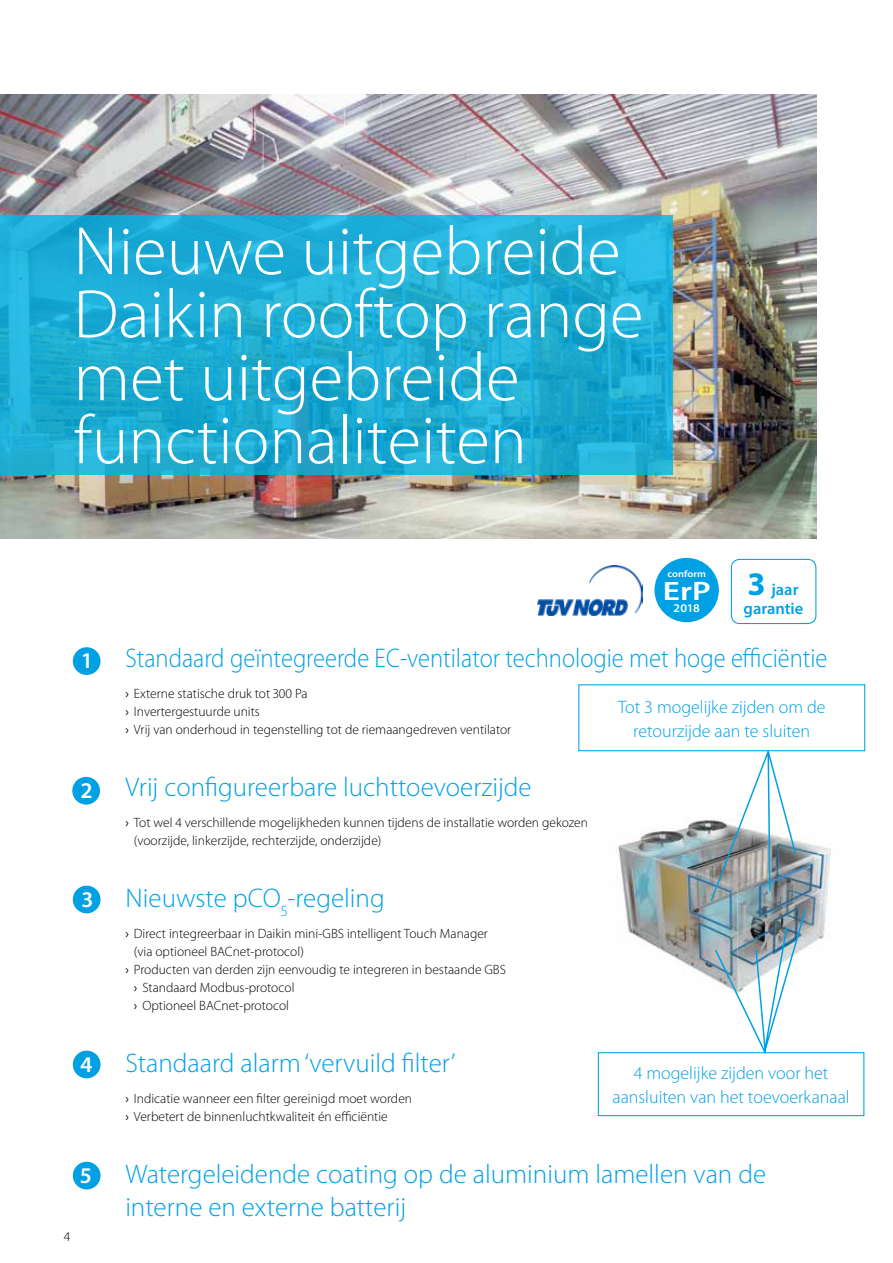
<style>
.page{position:relative;width:893px;height:1263px;background:#fff}
.page>*{position:absolute;margin:0;border:0;box-sizing:border-box;transform-origin:0 0}
.t1{font:300 69px/63px "Myriad Pro";color:#fff}
.t2{font:300 27px/32.4px "Myriad Pro";color:#00a1e4}
.t3{font:300 27px "Myriad Pro";color:#00a1e4;scale:.91 1}
.t4{font:600 26.7px "Myriad Pro";color:#fff;scale:1.25 1}
.t5{font:600 22.5px "Myriad Pro";color:#fff}
.t6{font:300 18px/24px "Myriad Pro";color:#00a1e4;text-align:center}
.t7{font:600 16.5px/19.5px "Myriad Pro";color:#00a1e4}
.t8{font:300 13.5px/18px "Myriad Pro";color:#000}
.t9{font:600 11.85px "Myriad Pro";color:#fff;scale:1.07 1}
.t10{font:600 9.6px "Myriad Pro";color:#fff;scale:1.1 1}
.s1{font-weight:700;font-size:33px}
.s2{font-weight:400}
</style>
<div class="page">
<img style="left:0;top:94px;width:816px;height:444px">
<svg style="left:0;top:215px;width:673px;height:260px;background:#1eacd4"></svg>
<img style="left:617px;top:820px;width:214px;height:157px">
<img style="left:537px;top:566px;width:106px;height:49px">
<img style="left:709px;top:751px;width:98px;height:301px">
<div style="left:578px;top:684px;width:287px;height:67px;border:1px solid #00a1e4"></div>
<div style="left:598px;top:1052px;width:266px;height:64px;border:1px solid #00a1e4"></div>
<div style="left:73px;top:647px;width:28px;height:28px;background:#00a1e4;border-radius:50%"></div>
<div style="left:73px;top:1050px;width:28px;height:28px;background:#00a1e4;border-radius:50%"></div>
<div style="left:73px;top:886px;width:28px;height:27px;background:#00a1e4;border-radius:50%"></div>
<div style="left:72px;top:777px;width:28px;height:27px;background:#00a1e4;border-radius:50%"></div>
<div style="left:73px;top:1162px;width:28px;height:27px;background:#00a1e4;border-radius:50%"></div>
<div style="left:654px;top:558px;width:65px;height:64px;background:#00a1e4;border-radius:50%"></div>
<div style="left:731px;top:559px;width:85px;height:65px;border:1px solid #00a1e4;border-radius:8px"></div>
<h1 class="t1" style="left:74px;top:221px;width:571px">Nieuwe uitgebreide<br>Daikin rooftop range met uitgebreide functionaliteiten</h1>
<p class="t10" style="left:668px;top:567px;width:36px">conform</p>
<h3 class="t4" style="left:663px;top:574px;width:40px">ErP</h3>
<p class="t9" style="left:674px;top:600px;width:26px">2018</p>
<p class="t7" style="left:743px;top:579px;width:61px"><span class="s1">3</span> jaar garantie</p>
<h3 class="t5" style="left:83px;top:646px;width:10px">1</h3>
<h3 class="t5" style="left:82px;top:776px;width:12px">2</h3>
<h3 class="t5" style="left:82px;top:885px;width:12px">3</h3>
<h3 class="t5" style="left:81px;top:1050px;width:13px">4</h3>
<h3 class="t5" style="left:81px;top:1161px;width:12px">5</h3>
<p class="t8" style="left:64px;top:1227px;width:8px">4</p>
<h2 class="t3" style="left:125px;top:644px;width:773px">Standaard geïntegreerde EC-ventilator technologie met hoge efficiëntie</h2>
<p class="t8" style="left:125px;top:685px;width:387px"><span class="s2">›</span> Externe statische druk tot 300 Pa<br><span class="s2">›</span> Invertergestuurde units<br><span class="s2">›</span> Vrij van onderhoud in tegenstelling tot de riemaangedreven ventilator</p>
<h2 class="t2" style="left:125px;top:772px;width:408px">Vrij configureerbare luchttoevoerzijde</h2>
<p class="t8" style="left:134px;top:814px;width:456px;text-indent:-9px"><span class="s2">›</span> Tot wel 4 verschillende mogelijkheden kunnen tijdens de installatie worden gekozen (voorzijde, linkerzijde, rechterzijde, onderzijde)</p>
<h3 class="t6" style="left:618px;top:695px;width:209px">Tot 3 mogelijke zijden om de retourzijde aan te sluiten</h3>
<h2 class="t2" style="left:125px;top:882px;width:261px">Nieuwste pCO<sub>5</sub>-regeling</h2>
<p class="t8" style="left:125px;top:925px;width:364px"><span class="s2">›</span> Direct integreerbaar in Daikin mini-GBS intelligent Touch Manager</p>
<p class="t8" style="left:134px;top:943px;width:172px">(via optioneel BACnet-protocol)</p>
<p class="t8" style="left:125px;top:961px;width:382px"><span class="s2">›</span> Producten van derden zijn eenvoudig te integreren in bestaande GBS</p>
<p class="t8" style="left:134px;top:979px;width:162px"><span class="s2">›</span> Standaard Modbus-protocol</p>
<p class="t8" style="left:134px;top:997px;width:157px"><span class="s2">›</span> Optioneel BACnet-protocol</p>
<h2 class="t2" style="left:125px;top:1047px;width:332px">Standaard alarm ‘vervuild filter’</h2>
<p class="t8" style="left:125px;top:1090px;width:288px"><span class="s2">›</span> Indicatie wanneer een filter gereinigd moet worden <span class="s2">›</span> Verbetert de binnenluchtkwaliteit én efficiëntie</p>
<h3 class="t6" style="left:613px;top:1061px;width:239px">4 mogelijke zijden voor het aansluiten van het toevoerkanaal</h3>
<h2 class="t2" style="left:125px;top:1158px;width:642px">Watergeleidende coating op de aluminium lamellen van de interne en externe batterij</h2>
</div>
